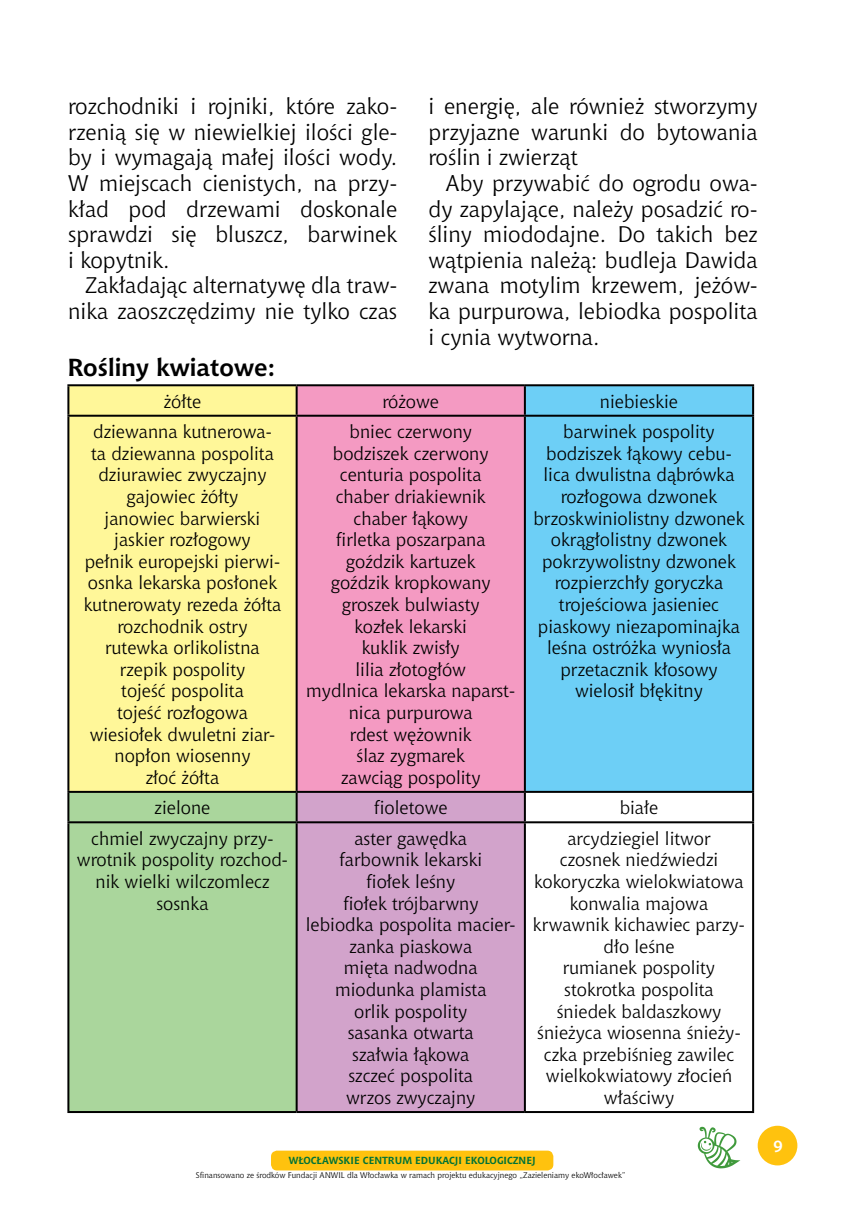
<style>
.page{position:relative;width:857px;height:1225px;background:#fff}
.page>*{position:absolute;margin:0;border:0;box-sizing:border-box;transform-origin:0 0}
.t1{font:700 24px "Chianti PL";color:#000}
.t2{font:22px/25.6px "Chianti PL";color:#000;text-align:justify}
.t3{font:18px/21.6px "Chianti PL";color:#000;text-align:center}
.t4{font:700 16px "Chianti PL";color:#fff}
.t5{font:700 10px "Chianti PL";color:#007236}
.t6{font:8px "Chianti PL";color:#000}
</style>
<div class="page">
<div style="left:757px;top:1125px;width:40px;height:40px;background:#ffc20e;border-radius:50%"></div>
<div style="left:271px;top:1150px;width:282px;height:20px;background:#ffc20e;border-radius:6px"></div>
<svg style="left:697px;top:1126px;width:43px;height:42px"></svg>
<div style="left:69px;top:386px;width:226px;height:405px;background:#fff799"></div>
<div style="left:297px;top:386px;width:226px;height:405px;background:#f49ac2"></div>
<div style="left:525px;top:386px;width:226px;height:405px;background:#6dcff6"></div>
<div style="left:69px;top:793px;width:226px;height:318px;background:#aad69c"></div>
<div style="left:297px;top:793px;width:226px;height:318px;background:#d2a3cb"></div>
<hr style="left:67px;top:384px;width:229px;height:2px;background:#000">
<hr style="left:67px;top:386px;width:2px;height:29px;background:#000">
<hr style="left:296px;top:384px;width:228px;height:2px;background:#000">
<hr style="left:295px;top:386px;width:2px;height:29px;background:#000">
<hr style="left:524px;top:384px;width:229px;height:2px;background:#000">
<hr style="left:523px;top:386px;width:2px;height:29px;background:#000">
<hr style="left:751px;top:386px;width:2px;height:29px;background:#000">
<hr style="left:67px;top:415px;width:229px;height:2px;background:#000">
<hr style="left:67px;top:417px;width:2px;height:374px;background:#000">
<hr style="left:296px;top:415px;width:228px;height:2px;background:#000">
<hr style="left:295px;top:417px;width:2px;height:374px;background:#000">
<hr style="left:524px;top:415px;width:229px;height:2px;background:#000">
<hr style="left:523px;top:417px;width:2px;height:374px;background:#000">
<hr style="left:751px;top:417px;width:2px;height:374px;background:#000">
<hr style="left:67px;top:791px;width:229px;height:2px;background:#000">
<hr style="left:67px;top:793px;width:2px;height:28px;background:#000">
<hr style="left:296px;top:791px;width:228px;height:2px;background:#000">
<hr style="left:295px;top:793px;width:2px;height:28px;background:#000">
<hr style="left:524px;top:791px;width:229px;height:2px;background:#000">
<hr style="left:523px;top:793px;width:2px;height:28px;background:#000">
<hr style="left:751px;top:793px;width:2px;height:28px;background:#000">
<hr style="left:67px;top:821px;width:229px;height:2px;background:#000">
<hr style="left:67px;top:823px;width:2px;height:288px;background:#000">
<hr style="left:296px;top:821px;width:228px;height:2px;background:#000">
<hr style="left:295px;top:823px;width:2px;height:288px;background:#000">
<hr style="left:524px;top:821px;width:229px;height:2px;background:#000">
<hr style="left:523px;top:823px;width:2px;height:288px;background:#000">
<hr style="left:751px;top:823px;width:2px;height:288px;background:#000">
<hr style="left:67px;top:1111px;width:229px;height:2px;background:#000">
<hr style="left:296px;top:1111px;width:228px;height:2px;background:#000">
<hr style="left:524px;top:1111px;width:229px;height:2px;background:#000">
<p class="t2" style="left:68px;top:93px;width:330px">rozchodniki i rojniki, które zako&shy;rzenią się w niewielkiej ilości gle&shy;by i wymagają małej ilości wody.<br>W miejscach cienistych, na przy&shy;kład pod drzewami doskonale sprawdzi się bluszcz, barwinek i kopytnik.</p>
<p class="t2" style="left:68px;top:272px;width:330px;text-align:right">Zakładając alternatywę dla traw&shy;nika zaoszczędzimy nie tylko czas</p>
<p class="t2" style="left:428px;top:93px;width:330px">i energię, ale również stworzymy przyjazne warunki do bytowania roślin i zwierząt</p>
<p class="t2" style="left:428px;top:170px;width:330px;text-indent:17px">Aby przywabić do ogrodu owa&shy;dy zapylające, należy posadzić ro&shy;śliny miododajne. Do takich bez wątpienia należą: budleja Dawida zwana motylim krzewem, jeżów&shy;ka purpurowa, lebiodka pospolita i cynia wytworna.</p>
<h1 class="t1" style="left:67px;top:353px;width:209px">Rośliny kwiatowe:</h1>
<p class="t3" style="left:164px;top:390px;width:39px">żółte</p>
<p class="t3" style="left:382px;top:390px;width:58px">różowe</p>
<p class="t3" style="left:599px;top:390px;width:80px">niebieskie</p>
<p class="t3" style="left:84px;top:421px;width:199px">dziewanna kutnerowa&shy;ta dziewanna pospolita dziurawiec zwyczajny gajowiec żółty<br>janowiec barwierski jaskier rozłogowy<br>pełnik europejski pierwi&shy;osnka lekarska posłonek kutnerowaty rezeda żółta rozchodnik ostry rutewka orlikolistna rzepik pospolity<br>tojeść pospolita<br>tojeść rozłogowa wiesiołek dwuletni ziar&shy;nopłon wiosenny<br>złoć żółta</p>
<p class="t3" style="left:306px;top:421px;width:210px">bniec czerwony<br>bodziszek czerwony centuria pospolita<br>chaber driakiewnik<br>chaber łąkowy<br>firletka poszarpana goździk kartuzek<br>goździk kropkowany groszek bulwiasty<br>kozłek lekarski<br>kuklik zwisły<br>lilia złotogłów<br>mydlnica lekarska naparst&shy;nica purpurowa<br>rdest wężownik<br>ślaz zygmarek<br>zawciąg pospolity</p>
<p class="t3" style="left:533px;top:421px;width:213px">barwinek pospolity bodziszek łąkowy cebu&shy;lica dwulistna dąbrówka rozłogowa dzwonek brzoskwiniolistny dzwonek okrągłolistny dzwonek pokrzywolistny dzwonek rozpierzchły goryczka trojeściowa jasieniec piaskowy niezapominajka leśna ostróżka wyniosła przetacznik kłosowy wielosił błękitny</p>
<p class="t3" style="left:154px;top:797px;width:57px">zielone</p>
<p class="t3" style="left:374px;top:797px;width:75px">fioletowe</p>
<p class="t3" style="left:619px;top:797px;width:40px">białe</p>
<p class="t3" style="left:77px;top:827px;width:212px">chmiel zwyczajny przy&shy;wrotnik pospolity rozchod&shy;nik wielki wilczomlecz sosnka</p>
<p class="t3" style="left:305px;top:827px;width:211px">aster gawędka<br>farbownik lekarski<br>fiołek leśny<br>fiołek trójbarwny<br>lebiodka pospolita macier&shy;zanka piaskowa<br>mięta nadwodna miodunka plamista<br>orlik pospolity<br>sasanka otwarta<br>szałwia łąkowa<br>szczeć pospolita<br>wrzos zwyczajny</p>
<p class="t3" style="left:532px;top:827px;width:214px">arcydziegiel litwor<br>czosnek niedźwiedzi kokoryczka wielokwiatowa konwalia majowa krwawnik kichawiec parzy&shy;dło leśne<br>rumianek pospolity stokrotka pospolita śniedek baldaszkowy śnieżyca wiosenna śnieży&shy;czka przebiśnieg zawilec wielkokwiatowy złocień właściwy</p>
<p class="t5" style="left:288px;top:1154px;width:248px">WŁOCŁAWSKIE CENTRUM EDUKACJI EKOLOGICZNEJ</p>
<p class="t6" style="left:196px;top:1170px;width:431px">Sfinansowano ze środków Fundacji ANWIL dla Włocławka w ramach projektu edukacyjnego „Zazieleniamy ekoWłocławek”</p>
<p class="t4" style="left:772px;top:1136px;width:11px">9</p>
</div>
